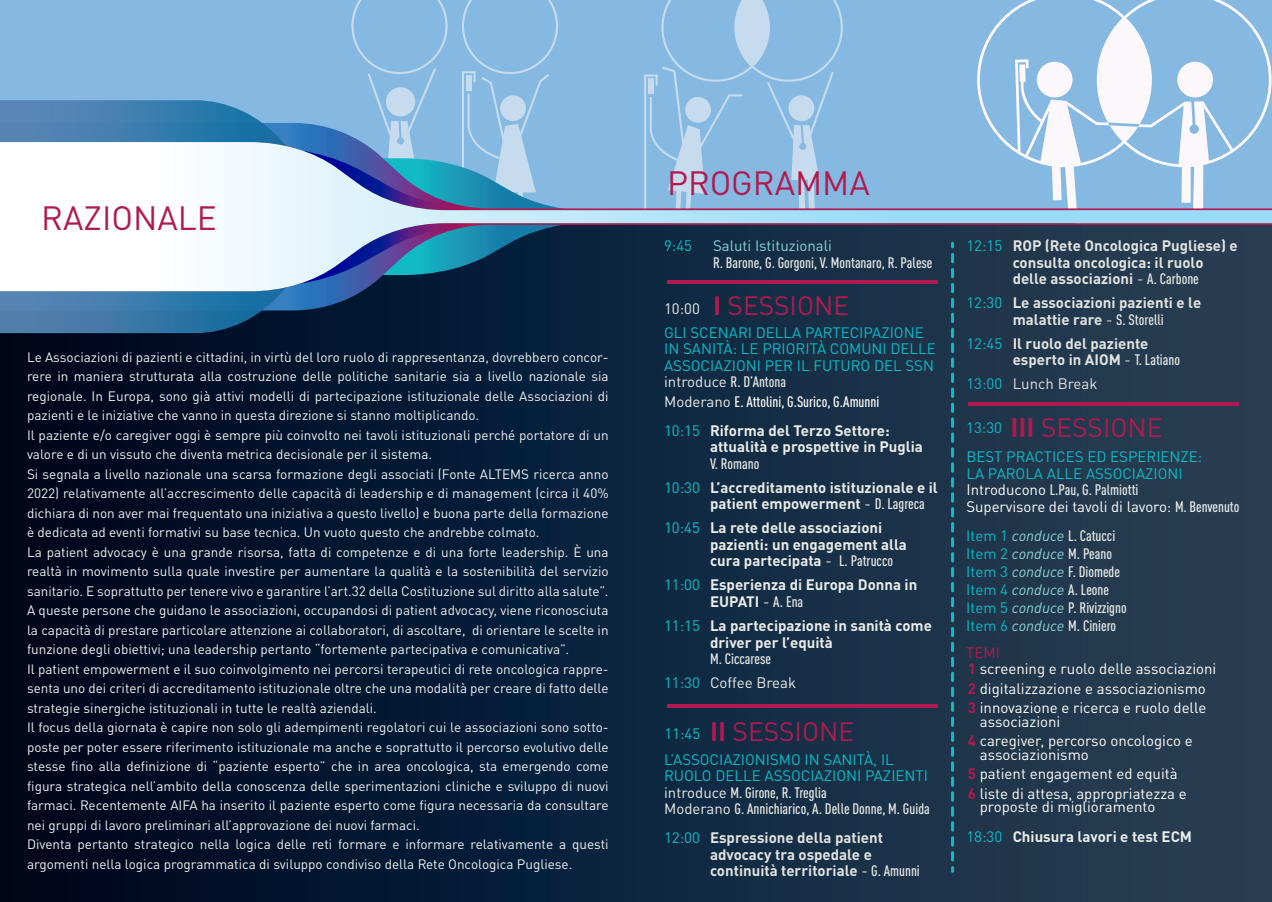
<style>
.page{position:relative;width:1272px;height:902px;background:#fff}
.page>*{position:absolute;margin:0;border:0;box-sizing:border-box;transform-origin:0 0}
.t1{font:33.3px "DIN Pro";color:#b01a51}
.t2{font:26.25px "DIN Pro";color:#b01a51}
.t3{font:15px/16.5px "DIN Pro";color:#0fbbc5}
.t4{font:700 15px/16.5px "DIN Pro";color:#e9ecea}
.t5{font:700 15px/16.5px "DIN Pro";color:#e2e3e2}
.t6{font:15px/19.5px "DIN Pro";color:#fefdfd}
.t7{font:500 condensed 15px/18px "DIN Pro";color:#e9ecea}
.t8{font:500 condensed 15px "DIN Pro";color:#fff}
.t9{font:15px "DIN Pro";color:#8dd3d3}
.t10{font:15px "DIN Pro";color:#e9ecea}
.t11{font:15px "DIN Pro";color:#e2e3e2}
.t12{font:13.5px/19.5px "DIN Pro";color:#fff}
.s1{font-weight:700}
.s2{color:#e9ecea}
.s3{font-weight:500;font-stretch:condensed;color:#e9ecea}
.s4{font-weight:400;font-stretch:normal;color:#e9ecea}
.s5{font-weight:400}
.s6{font-weight:500;font-stretch:condensed}
.s7{color:#fefdfd}
.s8{font-weight:400;font-stretch:normal;color:#0fbbc5}
.s9{font-weight:400;font-style:italic;font-stretch:normal;color:#8dd3d3}
.s10{color:#b01a51}
.s11{font-weight:700;color:#b01a51}
.s12{font-weight:400;color:#0fbbc5}
</style>
<div class="page">
<div style="left:0;top:0;width:1271px;height:466px;background:#86b9e1"></div>
<svg style="left:462px;top:0;width:96px;height:123px"></svg>
<svg style="left:644px;top:0;width:198px;height:123px"></svg>
<svg style="left:977px;top:0;width:294px;height:123px"></svg>
<div style="left:0;top:218px;width:1271px;height:683px;background:linear-gradient(to right,#000822,#274257)"></div>
<svg style="left:0;top:123px;width:1271px;height:187px"></svg>
<svg style="left:195px;top:0;width:252px;height:333px"></svg>
<svg style="left:0;top:142px;width:1271px;height:149px"></svg>
<hr style="left:667px;top:280px;width:271px;height:3px;background:#b01a51">
<hr style="left:967px;top:402px;width:271px;height:4px;background:#b01a51">
<hr style="left:667px;top:704px;width:271px;height:3px;background:#b01a51">
<svg style="left:951px;top:243px;width:3px;height:4px"></svg>
<svg style="left:951px;top:254px;width:3px;height:617px;background:#138a98"></svg>
<h1 class="t1" style="left:41px;top:192px;width:177px">RAZIONALE</h1>
<p class="t12" style="left:27px;top:346px;width:583px">Le Associazioni di pazienti e cittadini, in virtù del loro ruolo di rappresentanza, dovrebbero concor&shy;rere in maniera strutturata alla costruzione delle politiche sanitarie sia a livello nazionale sia regionale. In Europa, sono già attivi modelli di partecipazione istituzionale delle Associazioni di pazienti e le iniziative che vanno in questa direzione si stanno moltiplicando.<br>Il paziente e/o caregiver oggi è sempre più coinvolto nei tavoli istituzionali perché portatore di un valore e di un vissuto che diventa metrica decisionale per il sistema.<br>Si segnala a livello nazionale una scarsa formazione degli associati (Fonte ALTEMS ricerca anno 2022) relativamente all’accrescimento delle capacità di leadership e di management (circa il 40% dichiara di non aver mai frequentato una iniziativa a questo livello) e buona parte della formazione è dedicata ad eventi formativi su base tecnica. Un vuoto questo che andrebbe colmato.<br>La patient advocacy è una grande risorsa, fatta di competenze e di una forte leadership. È una realtà in movimento sulla quale investire per aumentare la qualità e la sostenibilità del servizio sanitario. E soprattutto per tenere vivo e garantire l’art.32 della Costituzione sul diritto alla salute”.<br>A queste persone che guidano le associazioni, occupandosi di patient advocacy, viene riconosciuta la capacità di prestare particolare attenzione ai collaboratori, di ascoltare, di orientare le scelte in funzione degli obiettivi; una leadership pertanto “fortemente partecipativa e comunicativa”.<br>Il patient empowerment e il suo coinvolgimento nei percorsi terapeutici di rete oncologica rappre&shy;senta uno dei criteri di accreditamento istituzionale oltre che una modalità per creare di fatto delle strategie sinergiche istituzionali in tutte le realtà aziendali.<br>Il focus della giornata è capire non solo gli adempimenti regolatori cui le associazioni sono sotto&shy;poste per poter essere riferimento istituzionale ma anche e soprattutto il percorso evolutivo delle stesse fino alla definizione di “paziente esperto” che in area oncologica, sta emergendo come figura strategica nell’ambito della conoscenza delle sperimentazioni cliniche e sviluppo di nuovi farmaci. Recentemente AIFA ha inserito il paziente esperto come figura necessaria da consultare nei gruppi di lavoro preliminari all’approvazione dei nuovi farmaci.<br>Diventa pertanto strategico nella logica delle reti formare e informare relativamente a questi argomenti nella logica programmatica di sviluppo condiviso della Rete Oncologica Pugliese.</p>
<h1 class="t1" style="left:667px;top:157px;width:204px">PROGRAMMA</h1>
<p class="t3" style="left:664px;top:236px;width:29px">9:45</p>
<p class="t10" style="left:664px;top:296px;width:37px">10:00</p>
<p class="t9" style="left:713px;top:234px;width:120px">Saluti Istituzionali</p>
<p class="t7" style="left:713px;top:252px;width:221px">R. Barone, G. Gorgoni, V. Montanaro, R. Palese</p>
<h2 class="t2" style="left:713px;top:285px;width:138px"><span class="s1">I</span> SESSIONE</h2>
<p class="t3" style="left:664px;top:323px;width:273px">GLI SCENARI DELLA PARTECIPAZIONE<br>IN SANITÀ: LE PRIORITÀ COMUNI DELLE<br>ASSOCIAZIONI PER IL FUTURO DEL SSN <span class="s2">introduce</span> <span class="s3">R. D’Antona</span></p>
<p class="t8" style="left:664px;top:390px;width:217px"><span class="s4">Moderano</span> E. Attolini, G.Surico, G.Amunni</p>
<p class="t3" style="left:664px;top:420px;width:37px">10:15</p>
<p class="t3" style="left:664px;top:477px;width:37px">10:30</p>
<p class="t3" style="left:664px;top:518px;width:37px">10:45</p>
<p class="t3" style="left:664px;top:575px;width:37px">11:00</p>
<p class="t3" style="left:664px;top:615px;width:37px">11:15</p>
<p class="t3" style="left:664px;top:672px;width:37px">11:30</p>
<p class="t4" style="left:710px;top:420px;width:214px">Riforma del Terzo Settore: attualità e prospettive in Puglia</p>
<p class="t7" style="left:710px;top:453px;width:51px">V. Romano</p>
<p class="t4" style="left:710px;top:477px;width:229px">L’accreditamento istituzionale e il patient empowerment <span class="s5">-</span> <span class="s6">D. Lagreca</span></p>
<p class="t4" style="left:710px;top:518px;width:198px">La rete delle associazioni pazienti: un engagement alla cura partecipata <span class="s5">-</span> <span class="s6">L. Patrucco</span></p>
<p class="t4" style="left:710px;top:575px;width:209px">Esperienza di Europa Donna in<br>EUPATI <span class="s5">-</span> <span class="s6">A. Ena</span></p>
<p class="t4" style="left:710px;top:615px;width:223px">La partecipazione in sanità come driver per l’equità</p>
<p class="t7" style="left:710px;top:648px;width:62px">M. Ciccarese</p>
<p class="t10" style="left:710px;top:670px;width:88px">Coffee Break</p>
<p class="t3" style="left:664px;top:723px;width:37px">11:45</p>
<h2 class="t2" style="left:710px;top:710px;width:146px"><span class="s1">II</span> SESSIONE</h2>
<p class="t3" style="left:664px;top:749px;width:267px">L’ASSOCIAZIONISMO IN SANITÀ, IL RUOLO DELLE ASSOCIAZIONI PAZIENTI <span class="s2">introduce</span> <span class="s3">M. Girone, R. Treglia<br></span><span class="s2">Moderano</span> <span class="s3">G. Annichiarico, A. Delle Donne, M. Guida</span></p>
<p class="t3" style="left:664px;top:827px;width:37px">12:00</p>
<p class="t5" style="left:710px;top:827px;width:211px">Espressione della patient advocacy tra ospedale e continuità territoriale <span class="s5">-</span> <span class="s3">G. Amunni</span></p>
<p class="t3" style="left:966px;top:236px;width:37px">12:15</p>
<p class="t3" style="left:966px;top:293px;width:37px">12:30</p>
<p class="t3" style="left:966px;top:333px;width:37px">12:45</p>
<p class="t3" style="left:966px;top:374px;width:37px">13:00</p>
<p class="t5" style="left:1012px;top:236px;width:227px">ROP (Rete Oncologica Pugliese) e consulta oncologica: il ruolo delle associazioni <span class="s5">-</span> <span class="s3">A. Carbone</span></p>
<p class="t5" style="left:1012px;top:293px;width:190px">Le associazioni pazienti e le malattie rare <span class="s5">-</span> <span class="s3">S. Storelli</span></p>
<p class="t5" style="left:1012px;top:333px;width:169px">Il ruolo del paziente esperto in AIOM <span class="s5">-</span> <span class="s3">T. Latiano</span></p>
<p class="t11" style="left:1012px;top:372px;width:86px">Lunch Break</p>
<h2 class="t2" style="left:966px;top:407px;width:198px"><sup>13:30</sup> <span class="s1">III</span> SESSIONE</h2>
<p class="t3" style="left:966px;top:447px;width:274px">BEST PRACTICES ED ESPERIENZE:<br>LA PAROLA ALLE ASSOCIAZIONI <span class="s7">Introducono</span> <span class="s3">L.Pau, G. Palmiotti<br></span><span class="s7">Supervisore dei tavoli di lavoro:</span> <span class="s3">M. Benvenuto</span></p>
<p class="t7" style="left:966px;top:525px;width:162px"><span class="s8">Item 1</span> <span class="s9">conduce</span> L. Catucci<br><span class="s8">Item 2</span> <span class="s9">conduce</span> M. Peano<br><span class="s8">Item 3</span> <span class="s9">conduce</span> F. Diomede<br><span class="s8">Item 4</span> <span class="s9">conduce</span> A. Leone<br><span class="s8">Item 5</span> <span class="s9">conduce</span> P. Rivizzigno<br><span class="s8">Item 6</span> <span class="s9">conduce</span> M. Ciniero</p>
<p class="t6" style="left:966px;top:642px;width:251px;line-height:16.5px"><span class="s10">TEMI<br></span><span class="s11">1</span> screening e ruolo delle associazioni</p>
<p class="t6" style="left:967px;top:677px;width:240px"><span class="s11">2</span> digitalizzazione e associazionismo<br><span class="s11">3</span> innovazione e ricerca e ruolo delle</p>
<p class="t6" style="left:967px;top:710px;width:226px;text-indent:12px">associazioni<br><span class="s11">4</span> caregiver, percorso oncologico e</p>
<p class="t6" style="left:967px;top:743px;width:220px;text-indent:12px">associazionismo<br><span class="s11">5</span> patient engagement ed equità<br><span class="s11">6</span> liste di attesa, appropriatezza e</p>
<p class="t6" style="left:979px;top:795px;width:177px">proposte di miglioramento</p>
<p class="t4" style="left:966px;top:826px;width:227px"><span class="s12">18:30</span> Chiusura lavori e test ECM</p>
</div>
